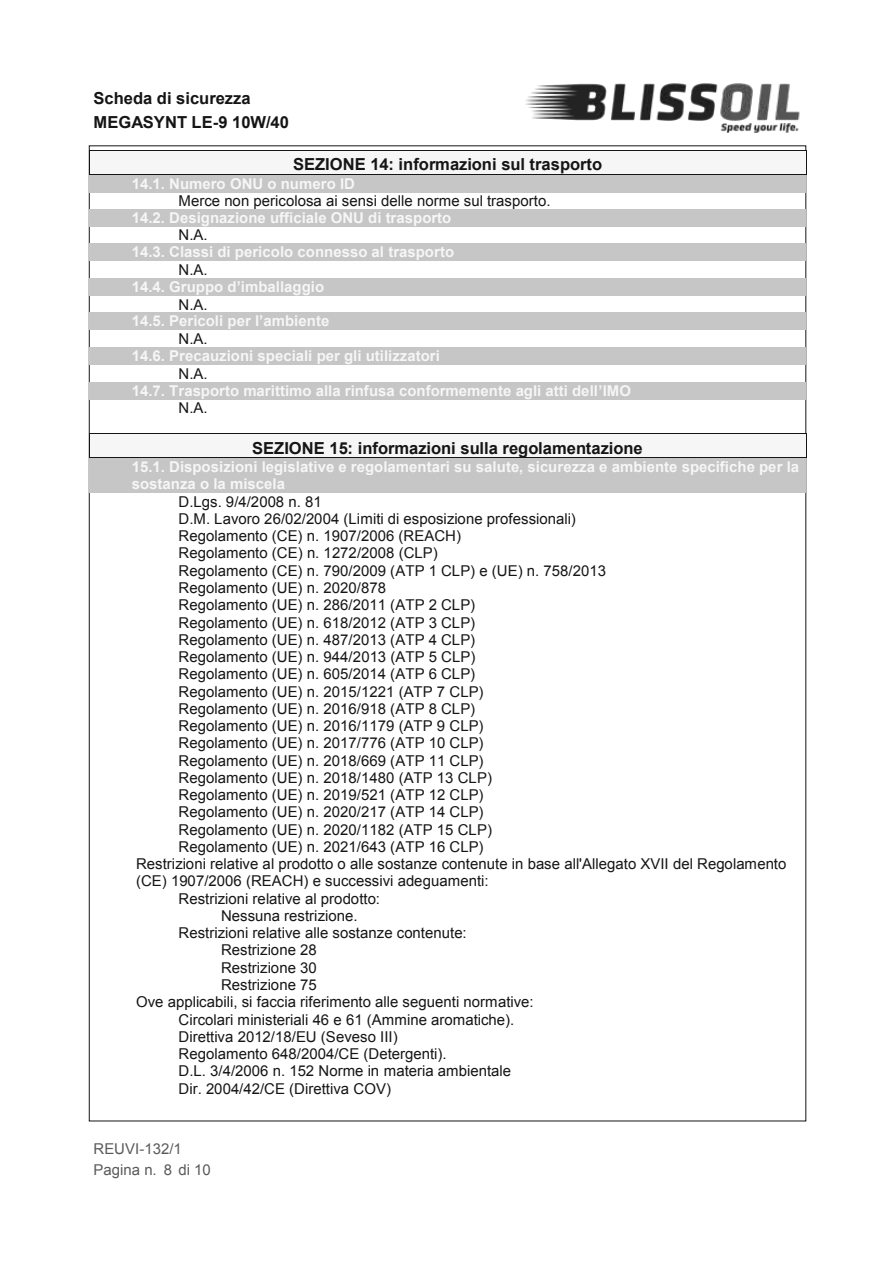
<style>
.page{position:relative;width:893px;height:1263px;background:#fff}
.page>*{position:absolute;margin:0;border:0;box-sizing:border-box;transform-origin:0 0}
.t1{font:700 16.5px/23.2px "Arial";color:#151515}
.t2{font:15px "Arial";color:#151515}
.t3{font:700 15px/17.2px "Arial";color:#f6f6f6}
.t4{font:15px/21.5px "Arial";color:#5a5a5a}
</style>
<div class="page">
<div style="left:90px;top:151px;width:715px;height:23px;background:#f6f6f6"></div>
<hr style="left:90px;top:150px;width:716px;height:1px;background:#151515">
<div style="left:89px;top:175px;width:717px;height:17px;background:#c6c6c6"></div>
<svg style="left:89px;top:150px;width:2px;height:25px"></svg>
<hr style="left:91px;top:174px;width:715px;height:1px;background:#151515">
<div style="left:89px;top:209px;width:717px;height:17px;background:#c6c6c6"></div>
<div style="left:89px;top:244px;width:717px;height:17px;background:#c6c6c6"></div>
<div style="left:89px;top:278px;width:717px;height:18px;background:#c6c6c6"></div>
<div style="left:89px;top:313px;width:717px;height:17px;background:#c6c6c6"></div>
<div style="left:89px;top:347px;width:717px;height:18px;background:#c6c6c6"></div>
<div style="left:89px;top:382px;width:717px;height:17px;background:#c6c6c6"></div>
<div style="left:90px;top:434px;width:715px;height:23px;background:#f6f6f6"></div>
<hr style="left:90px;top:434px;width:716px;height:1px;background:#151515">
<div style="left:89px;top:458px;width:717px;height:17px;background:#c6c6c6"></div>
<div style="left:89px;top:475px;width:717px;height:18px;background:#c6c6c6"></div>
<svg style="left:89px;top:434px;width:2px;height:24px"></svg>
<hr style="left:91px;top:457px;width:715px;height:1px;background:#151515">
<svg style="left:806px;top:434px;width:1px;height:24px"></svg>
<img style="left:451px;top:83px;width:356px;height:324px">
<p class="t1" style="left:94px;top:88px;width:197px">Scheda di sicurezza<br>MEGASYNT LE-9 10W/40</p>
<p class="t1" style="left:293px;top:154px;width:310px">SEZIONE 14: informazioni sul trasporto</p>
<p class="t3" style="left:132px;top:176px;width:225px">14.1. Numero ONU o numero ID</p>
<p class="t2" style="left:179px;top:195px;width:373px">Merce non pericolosa ai sensi delle norme sul trasporto.</p>
<p class="t3" style="left:132px;top:210px;width:321px">14.2. Designazione ufficiale ONU di trasporto</p>
<p class="t2" style="left:179px;top:229px;width:30px">N.A.</p>
<p class="t3" style="left:132px;top:245px;width:324px">14.3. Classi di pericolo connesso al trasporto</p>
<p class="t2" style="left:179px;top:264px;width:30px">N.A.</p>
<p class="t3" style="left:132px;top:279px;width:194px">14.4. Gruppo d’imballaggio</p>
<p class="t2" style="left:179px;top:299px;width:30px">N.A.</p>
<p class="t3" style="left:132px;top:314px;width:199px">14.5. Pericoli per l’ambiente</p>
<p class="t2" style="left:179px;top:333px;width:30px">N.A.</p>
<p class="t3" style="left:132px;top:348px;width:309px">14.6. Precauzioni speciali per gli utilizzatori</p>
<p class="t2" style="left:179px;top:367px;width:30px">N.A.</p>
<p class="t3" style="left:132px;top:383px;width:501px">14.7. Trasporto marittimo alla rinfusa conformemente agli atti dell’IMO</p>
<p class="t2" style="left:179px;top:402px;width:30px">N.A.</p>
<p class="t1" style="left:252px;top:438px;width:392px">SEZIONE 15: informazioni sulla regolamentazione</p>
<p class="t3" style="left:132px;top:459px;width:669px">15.1. Disposizioni legislative e regolamentari su salute, sicurezza e ambiente specifiche per la sostanza o la miscela</p>
<p class="t2" style="left:179px;top:496px;width:145px">D.Lgs. 9/4/2008 n. 81</p>
<p class="t2" style="left:179px;top:513px;width:399px">D.M. Lavoro 26/02/2004 (Limiti di esposizione professionali)</p>
<p class="t2" style="left:179px;top:530px;width:284px">Regolamento (CE) n. 1907/2006 (REACH)</p>
<p class="t2" style="left:179px;top:547px;width:261px">Regolamento (CE) n. 1272/2008 (CLP)</p>
<p class="t2" style="left:179px;top:565px;width:429px">Regolamento (CE) n. 790/2009 (ATP 1 CLP) e (UE) n. 758/2013</p>
<p class="t2" style="left:179px;top:582px;width:209px">Regolamento (UE) n. 2020/878</p>
<p class="t2" style="left:179px;top:599px;width:298px">Regolamento (UE) n. 286/2011 (ATP 2 CLP)</p>
<p class="t2" style="left:179px;top:617px;width:298px">Regolamento (UE) n. 618/2012 (ATP 3 CLP)</p>
<p class="t2" style="left:179px;top:634px;width:298px">Regolamento (UE) n. 487/2013 (ATP 4 CLP)</p>
<p class="t2" style="left:179px;top:651px;width:298px">Regolamento (UE) n. 944/2013 (ATP 5 CLP)</p>
<p class="t2" style="left:179px;top:668px;width:298px">Regolamento (UE) n. 605/2014 (ATP 6 CLP)</p>
<p class="t2" style="left:179px;top:685px;width:306px">Regolamento (UE) n. 2015/1221 (ATP 7 CLP)</p>
<p class="t2" style="left:179px;top:703px;width:298px">Regolamento (UE) n. 2016/918 (ATP 8 CLP)</p>
<p class="t2" style="left:179px;top:720px;width:306px">Regolamento (UE) n. 2016/1179 (ATP 9 CLP)</p>
<p class="t2" style="left:179px;top:737px;width:306px">Regolamento (UE) n. 2017/776 (ATP 10 CLP)</p>
<p class="t2" style="left:179px;top:754px;width:306px">Regolamento (UE) n. 2018/669 (ATP 11 CLP)</p>
<p class="t2" style="left:179px;top:772px;width:315px">Regolamento (UE) n. 2018/1480 (ATP 13 CLP)</p>
<p class="t2" style="left:179px;top:789px;width:306px">Regolamento (UE) n. 2019/521 (ATP 12 CLP)</p>
<p class="t2" style="left:179px;top:806px;width:306px">Regolamento (UE) n. 2020/217 (ATP 14 CLP)</p>
<p class="t2" style="left:179px;top:824px;width:315px">Regolamento (UE) n. 2020/1182 (ATP 15 CLP)</p>
<p class="t2" style="left:179px;top:841px;width:306px">Regolamento (UE) n. 2021/643 (ATP 16 CLP)</p>
<p class="t2" style="left:136px;top:858px;width:652px">Restrizioni relative al prodotto o alle sostanze contenute in base all'Allegato XVII del Regolamento</p>
<p class="t2" style="left:136px;top:875px;width:354px">(CE) 1907/2006 (REACH) e successivi adeguamenti:</p>
<p class="t2" style="left:179px;top:893px;width:203px">Restrizioni relative al prodotto:</p>
<p class="t2" style="left:221px;top:910px;width:138px">Nessuna restrizione.</p>
<p class="t2" style="left:179px;top:927px;width:290px">Restrizioni relative alle sostanze contenute:</p>
<p class="t2" style="left:221px;top:944px;width:97px">Restrizione 28</p>
<p class="t2" style="left:221px;top:962px;width:97px">Restrizione 30</p>
<p class="t2" style="left:221px;top:979px;width:97px">Restrizione 75</p>
<p class="t2" style="left:136px;top:996px;width:399px">Ove applicabili, si faccia riferimento alle seguenti normative:</p>
<p class="t2" style="left:179px;top:1013px;width:337px">Circolari ministeriali 46 e 61 (Ammine aromatiche).</p>
<p class="t2" style="left:179px;top:1031px;width:221px">Direttiva 2012/18/EU (Seveso III)</p>
<p class="t2" style="left:179px;top:1048px;width:270px">Regolamento 648/2004/CE (Detergenti).</p>
<p class="t2" style="left:179px;top:1065px;width:334px">D.L. 3/4/2006 n. 152 Norme in materia ambientale</p>
<p class="t2" style="left:179px;top:1082px;width:214px">Dir. 2004/42/CE (Direttiva COV)</p>
<p class="t4" style="left:94px;top:1139px;width:119px">REUVI-132/1<br>Pagina n. 8 di 10</p>
</div>
